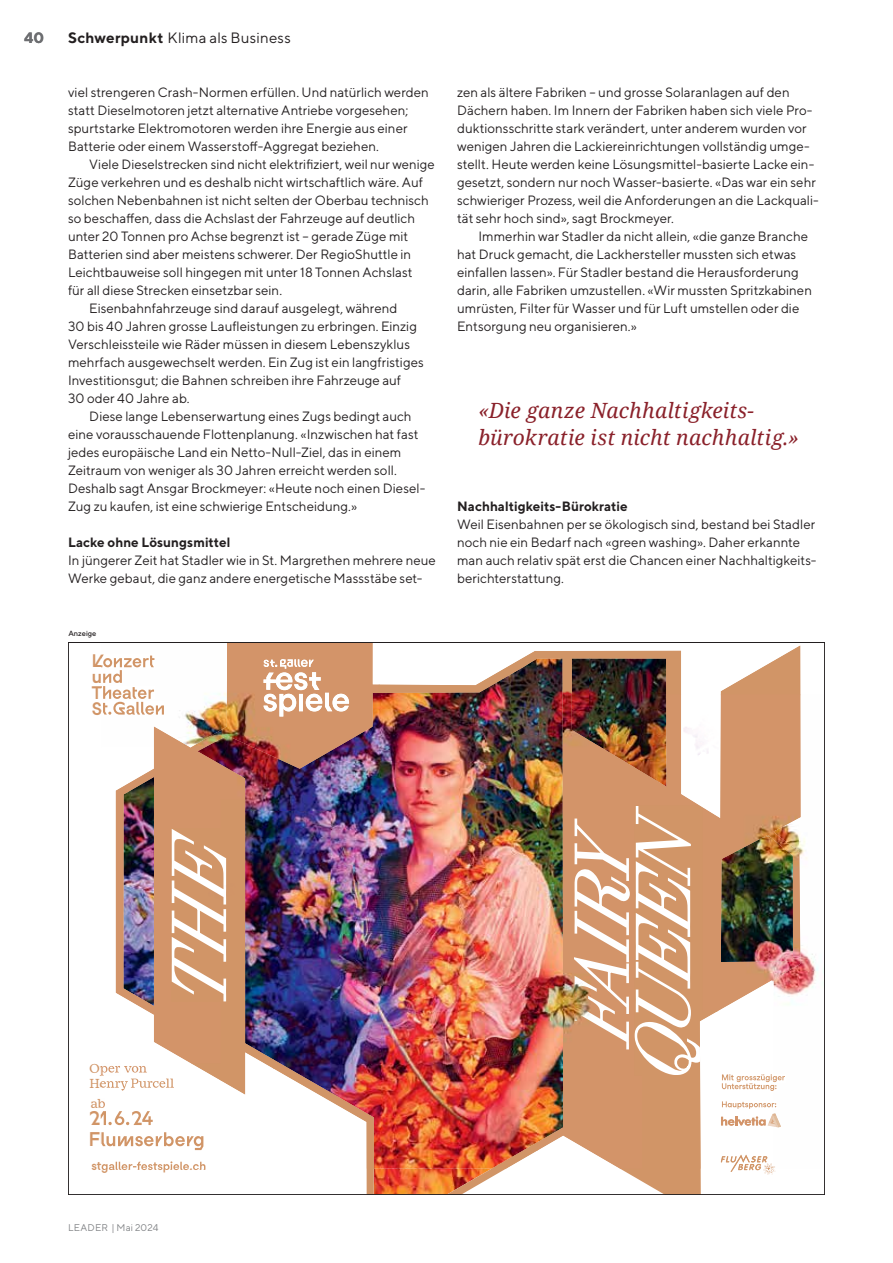
<style>
.page{position:relative;width:893px;height:1263px;background:#fff}
.page>*{position:absolute;margin:0;border:0;box-sizing:border-box;transform-origin:0 0}
.t1{font:italic 21px/27px "Noto Serif";letter-spacing:.005em;color:#8a212a}
.t2{font:15px "TT Norms";letter-spacing:.015em;color:#231f20}
.t3{font:700 15px "TT Norms";color:#6d6e71}
.t4{font:13.5px/18px "TT Norms";color:#231f20}
.t5{font:700 13.5px "TT Norms";letter-spacing:.005em;color:#231f20}
.t6{font:12.6px "Studio Feixen Serif";color:#d19567}
.t7{font:600 12px "Studio Feixen Edgy";letter-spacing:-.01em;color:#d19567}
.t8{font:9.75px "TT Norms";letter-spacing:.02em;color:#808285}
.t9{font:500 7.5px "TT Norms";color:#231f20}
.s1{font-weight:700}
</style>
<div class="page">
<svg style="left:366px;top:1169px;width:410px;height:24px"></svg>
<svg style="left:721px;top:1169px;width:54px;height:6px"></svg>
<img style="left:102px;top:667px;width:119px;height:60px">
<img style="left:774px;top:838px;width:44px;height:330px">
<img style="left:102px;top:800px;width:45px;height:326px">
<img style="left:331px;top:695px;width:232px;height:474px">
<img style="left:221px;top:769px;width:110px;height:42px">
<img style="left:274px;top:811px;width:57px;height:255px">
<img style="left:327px;top:1066px;width:4px;height:24px">
<img style="left:221px;top:644px;width:158px;height:125px">
<img style="left:379px;top:645px;width:421px;height:50px">
<img style="left:116px;top:727px;width:105px;height:337px">
<img style="left:563px;top:694px;width:238px;height:159px">
<img style="left:221px;top:800px;width:53px;height:294px">
<img style="left:537px;top:852px;width:106px;height:317px">
<img style="left:703px;top:852px;width:97px;height:159px">
<img style="left:273px;top:1059px;width:54px;height:40px">
<img style="left:696px;top:1011px;width:22px;height:158px">
<img style="left:191px;top:1063px;width:30px;height:18px">
<img style="left:326px;top:1090px;width:48px;height:79px">
<div style="left:643px;top:1075px;width:53px;height:94px;background:#d19567"></div>
<img style="left:491px;top:1142px;width:47px;height:27px">
<img style="left:102px;top:654px;width:53px;height:13px">
<img style="left:102px;top:670px;width:20px;height:13px">
<img style="left:102px;top:686px;width:52px;height:13px">
<img style="left:102px;top:702px;width:62px;height:13px">
<img style="left:264px;top:659px;width:44px;height:10px">
<img style="left:574px;top:818px;width:56px;height:231px">
<img style="left:634px;top:806px;width:69px;height:269px">
<img style="left:172px;top:829px;width:54px;height:172px">
<img style="left:102px;top:1161px;width:103px;height:8px">
<img style="left:102px;top:1063px;width:18px;height:12px">
<img style="left:124px;top:1066px;width:23px;height:6px">
<img style="left:102px;top:1078px;width:26px;height:13px">
<img style="left:128px;top:1078px;width:46px;height:10px">
<img style="left:102px;top:1132px;width:101px;height:18px">
<svg style="left:102px;top:1099px;width:3px;height:9px"></svg>
<img style="left:102px;top:1111px;width:27px;height:14px">
<img style="left:132px;top:1111px;width:21px;height:14px">
<img style="left:722px;top:1074px;width:63px;height:8px">
<img style="left:722px;top:1083px;width:54px;height:8px">
<img style="left:722px;top:1101px;width:54px;height:8px">
<img style="left:721px;top:1155px;width:49px;height:14px">
<svg style="left:721px;top:1113px;width:60px;height:14px"></svg>
<p class="t3" style="left:24px;top:28px;width:21px">40</p>
<p class="t2" style="left:68px;top:28px;width:224px"><span class="s1">Schwerpunkt</span> Klima als Business</p>
<p class="t4" style="left:68px;top:82px;width:362px">viel strengeren Crash-Normen erfüllen. Und natürlich werden statt Dieselmotoren jetzt alternative Antriebe vorgesehen; spurtstarke Elektromotoren werden ihre Energie aus einer Batterie oder einem Wasserstoff-Aggregat beziehen.</p>
<p class="t4" style="left:89px;top:154px;width:347px">Viele Dieselstrecken sind nicht elektrifiziert, weil nur wenige</p>
<p class="t4" style="left:68px;top:172px;width:356px">Züge verkehren und es deshalb nicht wirtschaftlich wäre. Auf</p>
<p class="t4" style="left:68px;top:190px;width:362px">solchen Nebenbahnen ist nicht selten der Oberbau technisch</p>
<p class="t4" style="left:68px;top:208px;width:349px">so beschaffen, dass die Achslast der Fahrzeuge auf deutlich</p>
<p class="t4" style="left:68px;top:226px;width:342px">unter 20 Tonnen pro Achse begrenzt ist – gerade Züge mit</p>
<p class="t4" style="left:68px;top:244px;width:345px">Batterien sind aber meistens schwerer. Der RegioShuttle in</p>
<p class="t4" style="left:68px;top:262px;width:346px">Leichtbauweise soll hingegen mit unter 18 Tonnen Achslast</p>
<p class="t4" style="left:68px;top:280px;width:216px">für all diese Strecken einsetzbar sein.</p>
<p class="t4" style="left:89px;top:298px;width:310px">Eisenbahnfahrzeuge sind darauf ausgelegt, während</p>
<p class="t4" style="left:68px;top:316px;width:350px">30 bis 40 Jahren grosse Laufleistungen zu erbringen. Einzig</p>
<p class="t4" style="left:68px;top:334px;width:343px">Verschleissteile wie Räder müssen in diesem Lebenszyklus</p>
<p class="t4" style="left:68px;top:352px;width:357px">mehrfach ausgewechselt werden. Ein Zug ist ein langfristiges</p>
<p class="t4" style="left:68px;top:370px;width:335px">Investitionsgut; die Bahnen schreiben ihre Fahrzeuge auf</p>
<p class="t4" style="left:68px;top:388px;width:123px">30 oder 40 Jahre ab.</p>
<p class="t4" style="left:89px;top:406px;width:324px">Diese lange Lebenserwartung eines Zugs bedingt auch</p>
<p class="t4" style="left:68px;top:424px;width:352px">eine vorausschauende Flottenplanung. «Inzwischen hat fast</p>
<p class="t4" style="left:68px;top:442px;width:335px">jedes europäische Land ein Netto-Null-Ziel, das in einem</p>
<p class="t4" style="left:68px;top:460px;width:330px">Zeitraum von weniger als 30 Jahren erreicht werden soll.</p>
<p class="t4" style="left:68px;top:478px;width:359px">Deshalb sagt Ansgar Brockmeyer: «Heute noch einen Diesel-</p>
<p class="t4" style="left:68px;top:496px;width:291px">Zug zu kaufen, ist eine schwierige Entscheidung.»</p>
<p class="t5" style="left:68px;top:533px;width:164px">Lacke ohne Lösungsmittel</p>
<p class="t4" style="left:68px;top:550px;width:369px">In jüngerer Zeit hat Stadler wie in St. Margrethen mehrere neue<br>Werke gebaut, die ganz andere energetische Massstäbe set-</p>
<p class="t9" style="left:68px;top:628px;width:30px">Anzeige</p>
<p class="t4" style="left:457px;top:82px;width:363px">zen als ältere Fabriken – und grosse Solaranlagen auf den Dächern haben. Im Innern der Fabriken haben sich viele Pro&shy;duktionsschritte stark verändert, unter anderem wurden vor wenigen Jahren die Lackiereinrichtungen vollständig umge&shy;stellt. Heute werden keine Lösungsmittel-basierte Lacke ein&shy;gesetzt, sondern nur noch Wasser-basierte. «Das war ein sehr schwieriger Prozess, weil die Anforderungen an die Lackquali&shy;tät sehr hoch sind», sagt Brockmeyer.</p>
<p class="t4" style="left:457px;top:226px;width:356px;text-indent:21px">Immerhin war Stadler da nicht allein, «die ganze Branche hat Druck gemacht, die Lackhersteller mussten sich etwas einfallen lassen». Für Stadler bestand die Herausforderung darin, alle Fabriken umzustellen. «Wir mussten Spritzkabinen umrüsten, Filter für Wasser und für Luft umstellen oder die Entsorgung neu organisieren.»</p>
<h1 class="t1" style="left:478px;top:396px;width:322px">«Die ganze Nachhaltigkeits&shy;bürokratie ist nicht nachhaltig.»</h1>
<p class="t5" style="left:457px;top:497px;width:172px">Nachhaltigkeits-Bürokratie</p>
<p class="t4" style="left:457px;top:514px;width:361px">Weil Eisenbahnen per se ökologisch sind, bestand bei Stadler noch nie ein Bedarf nach «green washing». Daher erkannte man auch relativ spät erst die Chancen einer Nachhaltigkeits&shy;berichterstattung.</p>
<p class="t6" style="left:91px;top:1095px;width:16px">ab</p>
<p class="t7" style="left:91px;top:1158px;width:116px">stgaller-festspiele.ch</p>
<p class="t8" style="left:68px;top:1221px;width:92px">LEADER | Mai 2024</p>
</div>
